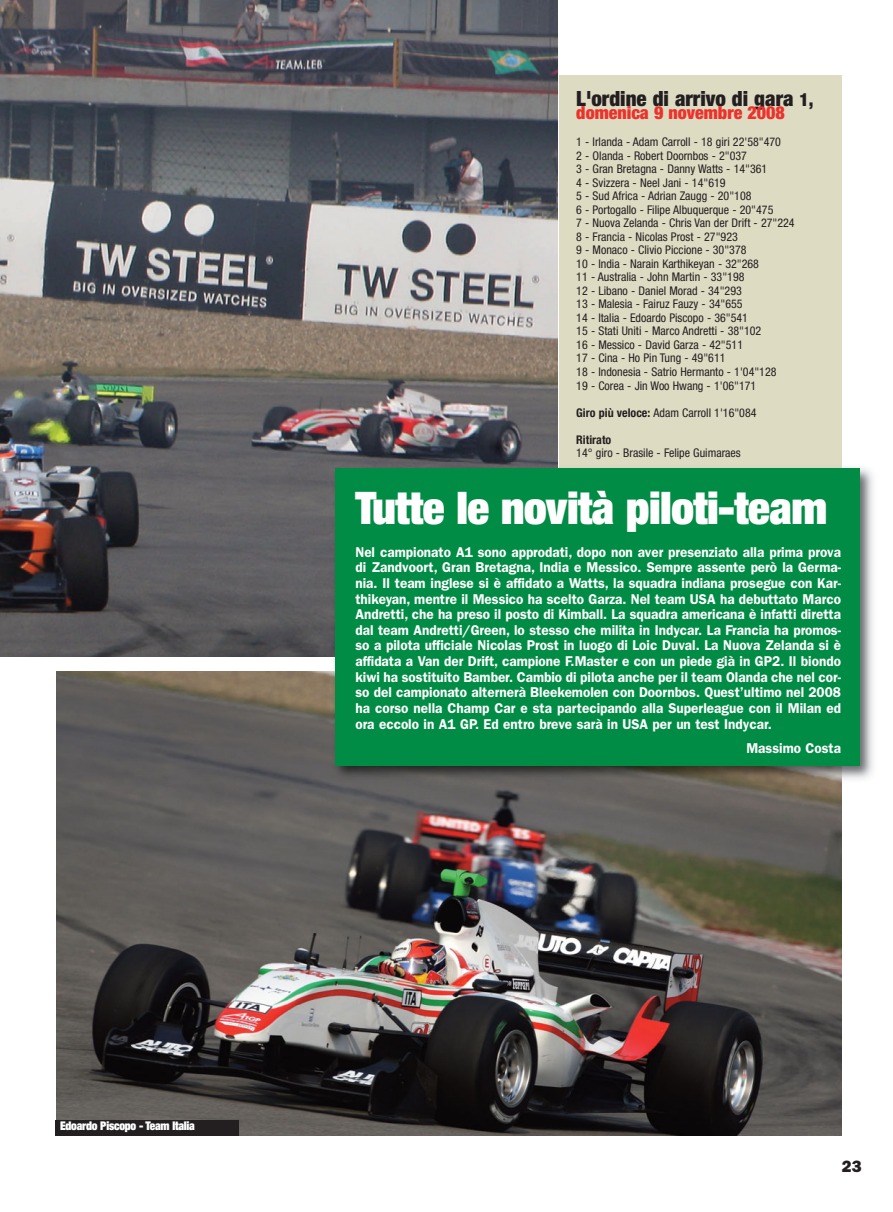
<style>
.page{position:relative;width:893px;height:1212px;background:#fff}
.page>*{position:absolute;margin:0;border:0;box-sizing:border-box;transform-origin:0 0}
.t1{font:900 condensed 45px "Helvetica Neue LT Std";letter-spacing:-.01em;color:#fff}
.t2{font:900 condensed 21px "Helvetica Neue LT Std";color:#231f20}
.t3{font:900 condensed 18px "Helvetica Neue LT Std";color:#ee312a}
.t4{font:16.5px "ITC Franklin Gothic Std Hvy";color:#231f20}
.t5{font:600 14.25px/15.6px "ITC Franklin Gothic Std";color:#fff;text-align:justify;scale:.95 1}
.t6{font:condensed 12px/13.5px "Helvetica Neue LT Std";color:#231f20}
.t7{font:900 condensed 12px "Helvetica Neue LT Std";letter-spacing:-.02em;color:#fff;scale:.95 1}
.t8{font:700 condensed 12px "Helvetica Neue LT Std";color:#231f20}
.s1{font-size:18px}
.s2{font-weight:700}
</style>
<div class="page">
<img style="left:56px;top:672px;width:786px;height:463px">
<img style="left:0;top:0;width:557px;height:656px">
<div style="left:559px;top:75px;width:283px;height:394px;background:#dedbc3"></div>
<div style="left:55px;top:1120px;width:183px;height:15px;background:#231f20"></div>
<img style="left:329px;top:462px;width:544px;height:317px">
<img style="left:329px;top:672px;width:513px;height:113px">
<img style="left:329px;top:462px;width:228px;height:194px">
<img style="left:559px;top:462px;width:283px;height:7px">
<div style="left:336px;top:469px;width:524px;height:297px;background:#008c44"></div>
<p class="t7" style="left:60px;top:1121px;width:143px">Edoardo Piscopo - Team Italia</p>
<h2 class="t2" style="left:576px;top:91px;width:239px">L'ordine di arrivo di gara <span class="s1">1,</span></h2>
<p class="t3" style="left:576px;top:107px;width:210px">domenica 9 novembre 2008</p>
<p class="t6" style="left:576px;top:137px;width:220px">1 - Irlanda - Adam Carroll - 18 giri 22'58"470<br>2 - Olanda - Robert Doornbos - 2"037<br>3 - Gran Bretagna - Danny Watts - 14"361<br>4 - Svizzera - Neel Jani - 14"619<br>5 - Sud Africa - Adrian Zaugg - 20"108<br>6 - Portogallo - Filipe Albuquerque - 20"475<br>7 - Nuova Zelanda - Chris Van der Drift - 27"224<br>8 - Francia - Nicolas Prost - 27"923<br>9 - Monaco - Clivio Piccione - 30"378<br>10 - India - Narain Karthikeyan - 32"268<br>11 - Australia - John Martin - 33"198<br>12 - Libano - Daniel Morad - 34"293<br>13 - Malesia - Fairuz Fauzy - 34"655<br>14 - Italia - Edoardo Piscopo - 36"541<br>15 - Stati Uniti - Marco Andretti - 38"102<br>16 - Messico - David Garza - 42"511<br>17 - Cina - Ho Pin Tung - 49"611<br>18 - Indonesia - Satrio Hermanto - 1'04"128<br>19 - Corea - Jin Woo Hwang - 1'06"171</p>
<p class="t6" style="left:576px;top:407px;width:182px"><span class="s2">Giro più veloce:</span> Adam Carroll 1'16"084</p>
<p class="t8" style="left:576px;top:435px;width:37px">Ritirato</p>
<p class="t6" style="left:576px;top:447px;width:166px">14° giro - Brasile - Felipe Guimaraes</p>
<h1 class="t1" style="left:356px;top:491px;width:473px">Tutte le novità piloti-team</h1>
<p class="t5" style="left:355px;top:545px;width:513px">Nel campionato A1 sono approdati, dopo non aver presenziato alla prima prova di Zandvoort, Gran Bretagna, India e Messico. Sempre assente però la Germa&shy;nia. Il team inglese si è affidato a Watts, la squadra indiana prosegue con Kar&shy;thikeyan, mentre il Messico ha scelto Garza. Nel team USA ha debuttato Marco Andretti, che ha preso il posto di Kimball. La squadra americana è infatti diretta dal team Andretti/Green, lo stesso che milita in Indycar. La Francia ha promos&shy;so a pilota ufficiale Nicolas Prost in luogo di Loic Duval. La Nuova Zelanda si è affidata a Van der Drift, campione F.Master e con un piede già in GP2. Il biondo kiwi ha sostituito Bamber. Cambio di pilota anche per il team Olanda che nel cor&shy;so del campionato alternerà Bleekemolen con Doornbos. Quest’ultimo nel 2008 ha corso nella Champ Car e sta partecipando alla Superleague con il Milan ed ora eccolo in A1 GP. Ed entro breve sarà in USA per un test Indycar.</p>
<p class="t5" style="left:746px;top:742px;width:101px">Massimo Costa</p>
<p class="t4" style="left:842px;top:1160px;width:21px">23</p>
</div>
